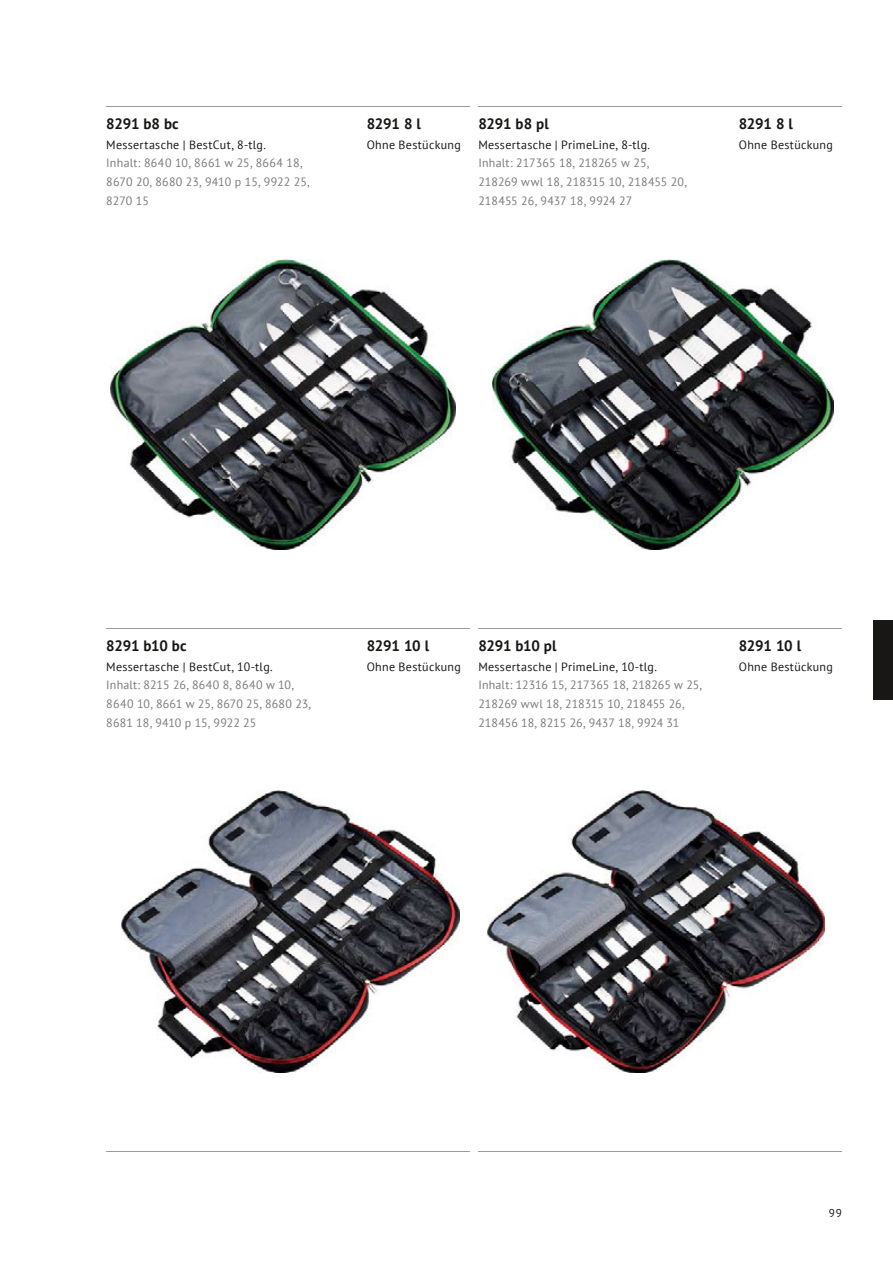
<style>
.page{position:relative;width:893px;height:1263px;background:#fff}
.page>*{position:absolute;margin:0;border:0;box-sizing:border-box;transform-origin:0 0}
.t1{font:700 15px "PT Sans";letter-spacing:-.015em;color:#181716}
.t2{font:12px/18.8px "PT Sans";letter-spacing:.005em;color:#7a7b7a}
.t3{font:12px "PT Sans";letter-spacing:.025em;color:#181716}
.t4{font:11.25px "PT Sans";color:#181716}
</style>
<div class="page">
<img style="left:111px;top:260px;width:344px;height:290px">
<img style="left:493px;top:260px;width:341px;height:290px">
<img style="left:487px;top:790px;width:338px;height:283px">
<img style="left:121px;top:790px;width:338px;height:283px">
<hr style="left:106px;top:107px;width:364px;height:1px;background:#9c9c9d">
<hr style="left:478px;top:107px;width:364px;height:1px;background:#9c9c9d">
<hr style="left:106px;top:629px;width:364px;height:1px;background:#9c9c9d">
<hr style="left:106px;top:1151px;width:364px;height:1px;background:#9c9c9d">
<hr style="left:478px;top:629px;width:364px;height:1px;background:#9c9c9d">
<hr style="left:478px;top:1151px;width:364px;height:1px;background:#9c9c9d">
<div style="left:873px;top:620px;width:20px;height:80px;background:#181716"></div>
<p class="t1" style="left:106px;top:114px;width:74px">8291 b8 bc</p>
<p class="t3" style="left:106px;top:137px;width:161px">Messertasche | BestCut, 8-tlg.</p>
<p class="t2" style="left:106px;top:153px;width:205px">Inhalt: 8640 10, 8661 w 25, 8664 18,<br>8670 20, 8680 23, 9410 p 15, 9922 25,<br>8270 15</p>
<p class="t1" style="left:367px;top:114px;width:56px">8291 8 l</p>
<p class="t3" style="left:367px;top:137px;width:96px">Ohne Bestückung</p>
<p class="t1" style="left:478px;top:114px;width:72px">8291 b8 pl</p>
<p class="t3" style="left:478px;top:137px;width:173px">Messertasche | PrimeLine, 8-tlg.</p>
<p class="t2" style="left:478px;top:153px;width:210px">Inhalt: 217365 18, 218265 w 25,<br>218269 wwl 18, 218315 10, 218455 20,<br>218455 26, 9437 18, 9924 27</p>
<p class="t1" style="left:739px;top:114px;width:56px">8291 8 l</p>
<p class="t3" style="left:739px;top:137px;width:96px">Ohne Bestückung</p>
<p class="t1" style="left:106px;top:636px;width:82px">8291 b10 bc</p>
<p class="t3" style="left:106px;top:659px;width:168px">Messertasche | BestCut, 10-tlg.</p>
<p class="t2" style="left:106px;top:675px;width:206px">Inhalt: 8215 26, 8640 8, 8640 w 10,<br>8640 10, 8661 w 25, 8670 25, 8680 23,<br>8681 18, 9410 p 15, 9922 25</p>
<p class="t1" style="left:367px;top:636px;width:64px">8291 10 l</p>
<p class="t1" style="left:478px;top:636px;width:80px">8291 b10 pl</p>
<p class="t1" style="left:739px;top:636px;width:64px">8291 10 l</p>
<p class="t3" style="left:478px;top:659px;width:180px">Messertasche | PrimeLine, 10-tlg.</p>
<p class="t2" style="left:478px;top:675px;width:225px">Inhalt: 12316 15, 217365 18, 218265 w 25,<br>218269 wwl 18, 218315 10, 218455 26,<br>218456 18, 8215 26, 9437 18, 9924 31</p>
<p class="t3" style="left:367px;top:659px;width:96px">Ohne Bestückung</p>
<p class="t3" style="left:739px;top:659px;width:96px">Ohne Bestückung</p>
<p class="t4" style="left:829px;top:1205px;width:15px">99</p>
</div>
